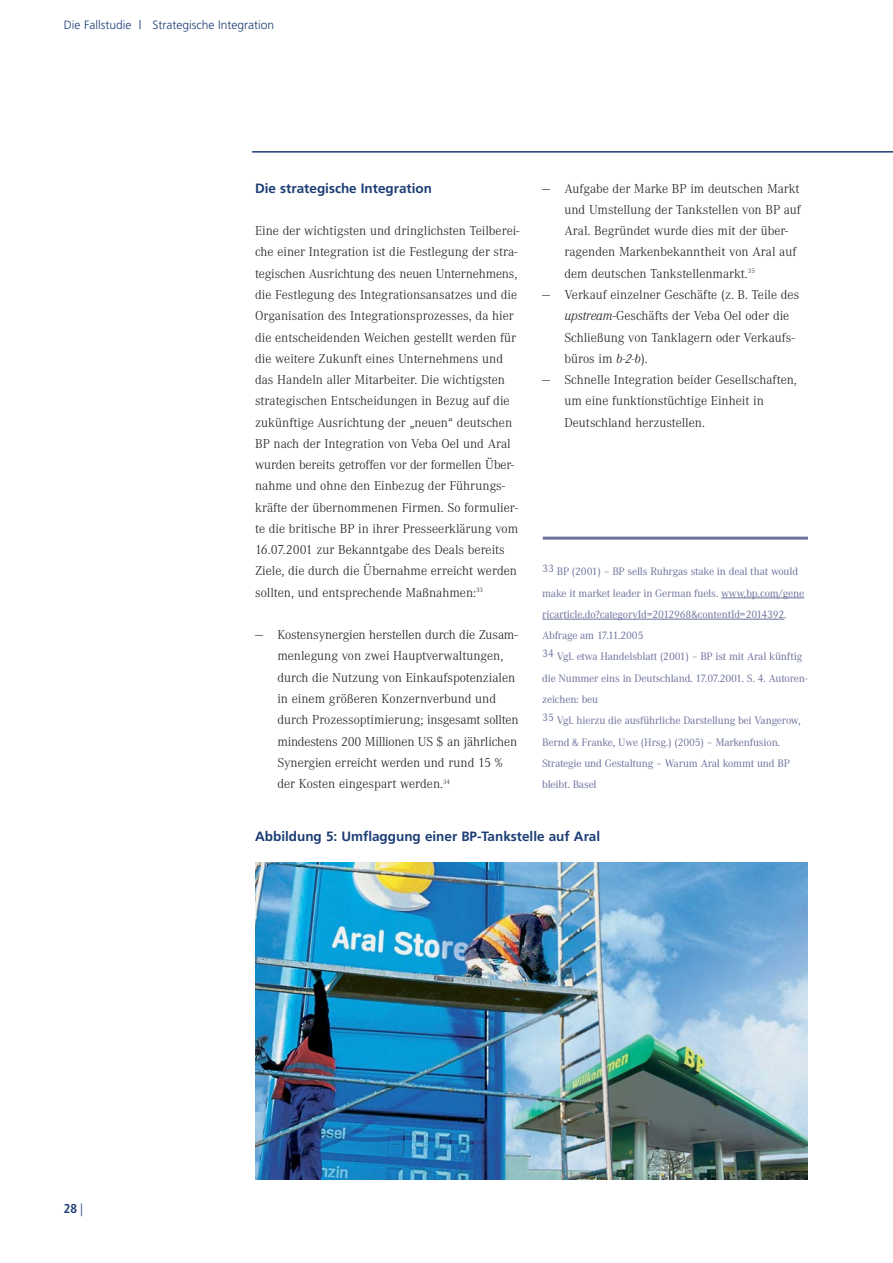
<style>
.page{position:relative;width:893px;height:1263px;background:#fff}
.page>*{position:absolute;margin:0;border:0;box-sizing:border-box;transform-origin:0 0}
.t1{font:300 13.5px/21.3px "Corporate A";color:#231f20}
.t2{font:700 13.5px "Frutiger";color:#1c3d75}
.t3{font:700 12.75px "Frutiger Condensed BQ";color:#1c3d75}
.t4{font:300 12px "Frutiger";color:#1c3d75}
.t5{font:11.25px/21.3px "Corporate A";letter-spacing:-.015em;color:#6c729c}
.s1{font-weight:400}
.s2{font-style:italic}
.s3{font-weight:300}
</style>
<div class="page">
<svg style="left:721px;top:598px;width:23px;height:1px"></svg>
<hr style="left:744px;top:598px;width:44px;height:1px;background:#6c729c">
<svg style="left:788px;top:598px;width:16px;height:1px"></svg>
<svg style="left:542px;top:619px;width:21px;height:1px"></svg>
<hr style="left:564px;top:619px;width:49px;height:1px;background:#6c729c">
<svg style="left:613px;top:619px;width:19px;height:1px"></svg>
<hr style="left:632px;top:619px;width:32px;height:1px;background:#6c729c">
<hr style="left:668px;top:619px;width:49px;height:1px;background:#6c729c">
<hr style="left:717px;top:619px;width:40px;height:1px;background:#6c729c">
<svg style="left:756px;top:619px;width:28px;height:1px"></svg>
<hr style="left:252px;top:151px;width:641px;height:2px;background:#1c3d75">
<img style="left:255px;top:862px;width:553px;height:317px">
<hr style="left:543px;top:537px;width:265px;height:3px;background:#6c729c">
<p class="t4" style="left:64px;top:20px;width:212px">Die Fallstudie | Strategische Integration</p>
<p class="t2" style="left:255px;top:183px;width:178px">Die strategische Integration</p>
<p class="t1" style="left:255px;top:221px;width:266px">Eine der wichtigsten und dringlichsten Teilberei&shy;che einer Integration ist die Festlegung der stra&shy;tegischen Ausrichtung des neuen Unternehmens, die Festlegung des Integrationsansatzes und die Organisation des Integrationsprozesses, da hier die entscheidenden Weichen gestellt werden für die weitere Zukunft eines Unternehmens und das Handeln aller Mitarbeiter. Die wichtigsten strategischen Entscheidungen in Bezug auf die zukünftige Ausrichtung der „neuen“ deutschen BP nach der Integration von Veba Oel und Aral wurden bereits getroffen vor der formellen Über&shy;nahme und ohne den Einbezug der Führungs&shy;kräfte der übernommenen Firmen. So formulier&shy;te die britische BP in ihrer Presseerklärung vom 16.07.2001 zur Bekanntgabe des Deals bereits Ziele, die durch die Übernahme erreicht werden sollten, und entsprechende Maßnahmen:<sup>33</sup></p>
<p class="t1" style="left:277px;top:625px;width:243px;text-indent:-22px"><span class="s1">—</span> Kostensynergien herstellen durch die Zusam&shy;menlegung von zwei Hauptverwaltungen, durch die Nutzung von Einkaufspotenzialen in einem größeren Konzernverbund und durch Prozessoptimierung; insgesamt sollten mindestens 200 Millionen US $ an jährlichen Synergien erreicht werden und rund 15 % der Kosten eingespart werden.<sup>34</sup></p>
<p class="t1" style="left:564px;top:179px;width:238px;text-indent:-22px"><span class="s1">—</span> Aufgabe der Marke BP im deutschen Markt und Umstellung der Tankstellen von BP auf Aral. Begründet wurde dies mit der über&shy;ragenden Markenbekanntheit von Aral auf dem deutschen Tankstellenmarkt.<sup>35</sup></p>
<p class="t1" style="left:564px;top:285px;width:236px;text-indent:-22px"><span class="s1">—</span> Verkauf einzelner Geschäfte (z. B. Teile des <span class="s2">upstream</span>-Geschäfts der Veba Oel oder die Schließung von Tanklagern oder Verkaufs&shy;büros im <span class="s2">b-2-b</span>).</p>
<p class="t1" style="left:564px;top:370px;width:234px;text-indent:-22px"><span class="s1">—</span> Schnelle Integration beider Gesellschaften, um eine funktionstüchtige Einheit in<br>Deutschland herzustellen.</p>
<p class="t5" style="left:542px;top:562px;width:267px">33 BP (2001) – BP sells Ruhrgas stake in deal that would make it market leader in German fuels. www.bp.com/gene ricarticle.do?categoryId=2012968&amp;contentId=2014392.<br>Abfrage am 17.11.2005<br>34 Vgl. etwa Handelsblatt (2001) – BP ist mit Aral künftig die Nummer eins in Deutschland. 17.07.2001. S. 4. Autoren&shy;zeichen: beu<br>35 Vgl. hierzu die ausführliche Darstellung bei Vangerow, Bernd &amp; Franke, Uwe (Hrsg.) (2005) – Markenfusion.<br>Strategie und Gestaltung – Warum Aral kommt und BP bleibt. Basel</p>
<p class="t3" style="left:64px;top:1203px;width:21px">28 <span class="s3">|</span></p>
<p class="t2" style="left:255px;top:831px;width:347px">Abbildung 5: Umflaggung einer BP-Tankstelle auf Aral</p>
</div>
